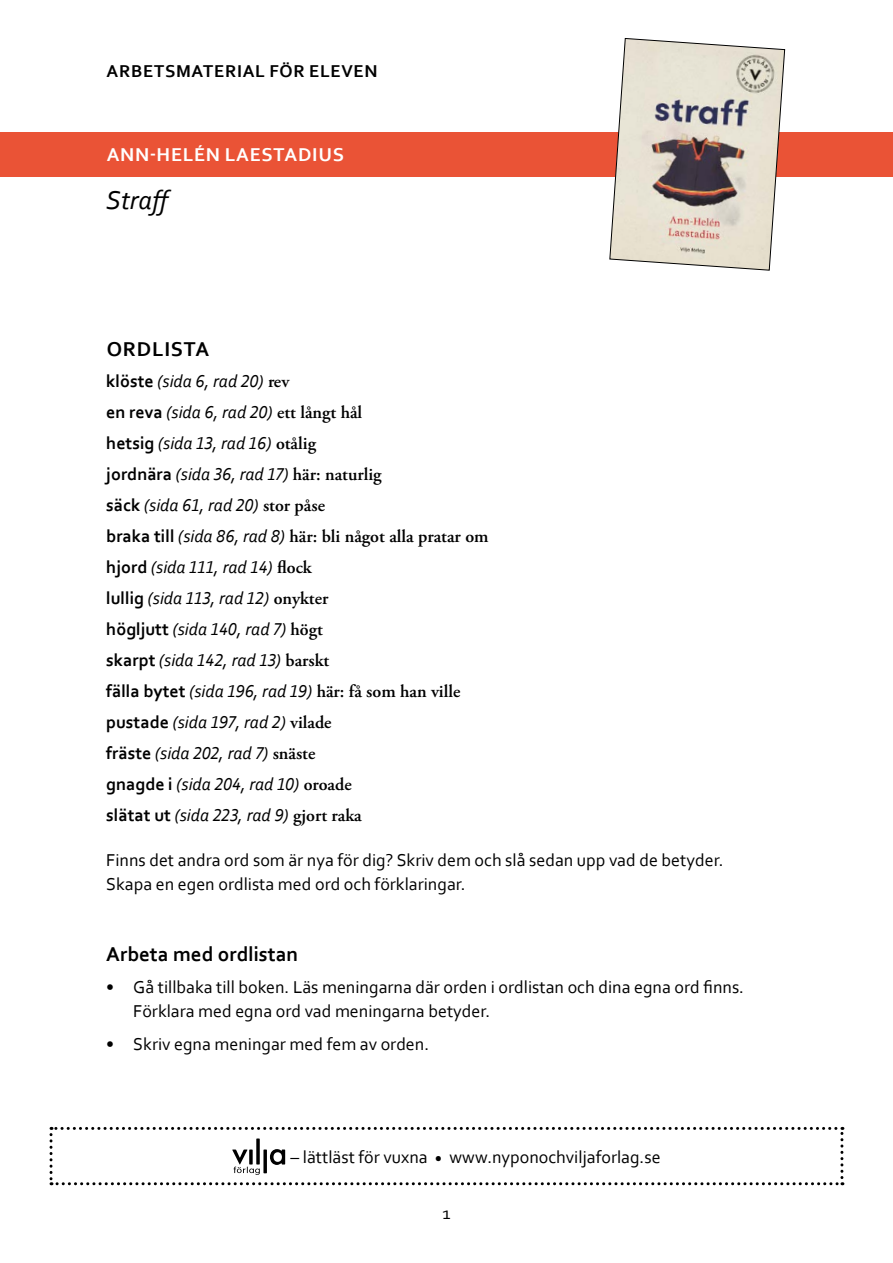
<style>
.page{position:relative;width:893px;height:1263px;background:#fff}
.page>*{position:absolute;margin:0;border:0;box-sizing:border-box;transform-origin:0 0}
.t1{font:italic 27px "Corbel";color:#000}
.t2{font:700 21px "Corbel";color:#000}
.t3{font:700 21px "Corbel";letter-spacing:.04em;color:#000}
.t4{font:700 19.5px "Corbel";letter-spacing:.04em;color:#fff}
.t5{font:italic 18px/31px "Corbel";color:#000}
.t6{font:18px/24px "Corbel";color:#000}
.t7{font:600 18px "Adobe Garamond Pro";color:#000}
.t8{font:700 18px "Corbel";letter-spacing:.04em;color:#000}
.s1{font-weight:700;font-style:normal}
.s2{font-family:"Adobe Garamond Pro";font-weight:600;font-style:normal}
.s3{font-family:"Corbel";font-weight:700}
.s4{font-family:"Corbel";font-weight:400;font-style:italic}
</style>
<div class="page">
<div style="left:0;top:132px;width:893px;height:44px;background:#ea5336"></div>
<svg style="left:609px;top:38px;width:176px;height:233px;background:#cfc6bc"></svg>
<svg style="left:50px;top:1127px;width:793px;height:58px"></svg>
<p class="t8" style="left:107px;top:60px;width:272px">ARBETSMATERIAL FÖR ELEVEN</p>
<p class="t4" style="left:107px;top:143px;width:239px">ANN-HELÉN LAESTADIUS</p>
<h1 class="t1" style="left:106px;top:184px;width:70px">Straff</h1>
<p class="t3" style="left:107px;top:336px;width:104px">ORDLISTA</p>
<p class="t5" style="left:106px;top:365px;width:277px"><span class="s1">klöste</span> (sida 6, rad 20) <span class="s2">rev<br></span><span class="s1">en reva</span> (sida 6, rad 20) <span class="s2">ett långt hål </span><span class="s1">hetsig</span> (sida 13, rad 16) <span class="s2">otålig </span><span class="s1">jordnära</span> (sida 36, rad 17) <span class="s2">här: naturlig </span><span class="s1">säck</span> (sida 61, rad 20) <span class="s2">stor påse</span></p>
<p class="t7" style="left:106px;top:526px;width:384px"><span class="s3">braka till</span> <span class="s4">(sida 86, rad 8)</span> här: bli något alla pratar om</p>
<p class="t5" style="left:106px;top:551px;width:224px"><span class="s1">hjord</span> (sida 111, rad 14) <span class="s2">flock </span><span class="s1">lullig</span> (sida 113, rad 12) <span class="s2">onykter </span><span class="s1">högljutt</span> (sida 140, rad 7) <span class="s2">högt </span><span class="s1">skarpt</span> (sida 142, rad 13) <span class="s2">barskt</span></p>
<p class="t7" style="left:106px;top:681px;width:356px"><span class="s3">fälla bytet</span> <span class="s4">(sida 196, rad 19)</span> här: få som han ville</p>
<p class="t5" style="left:106px;top:706px;width:257px"><span class="s1">pustade</span> (sida 197, rad 2) <span class="s2">vilade </span><span class="s1">fräste</span> (sida 202, rad 7) <span class="s2">snäste </span><span class="s1">gnagde i</span> (sida 204, rad 10) <span class="s2">oroade </span><span class="s1">slätat ut</span> (sida 223, rad 9) <span class="s2">gjort raka</span></p>
<p class="t6" style="left:106px;top:848px;width:619px">Finns det andra ord som är nya för dig? Skriv dem och slå sedan upp vad de betyder.<br>Skapa en egen ordlista med ord och förklaringar.</p>
<p class="t2" style="left:106px;top:941px;width:193px">Arbeta med ordlistan</p>
<p class="t6" style="left:133px;top:975px;width:612px;text-indent:-27px">• Gå tillbaka till boken. Läs meningarna där orden i ordlistan och dina egna ord finns.<br>Förklara med egna ord vad meningarna betyder.</p>
<p class="t6" style="left:106px;top:1031px;width:324px">• Skriv egna meningar med fem av orden.</p>
<p class="t6" style="left:291px;top:1144px;width:372px">– lättläst för vuxna <sub>•</sub> www.nyponochviljaforlag.se</p>
<p class="t6" style="left:442px;top:1200px;width:10px">1</p>
</div>
